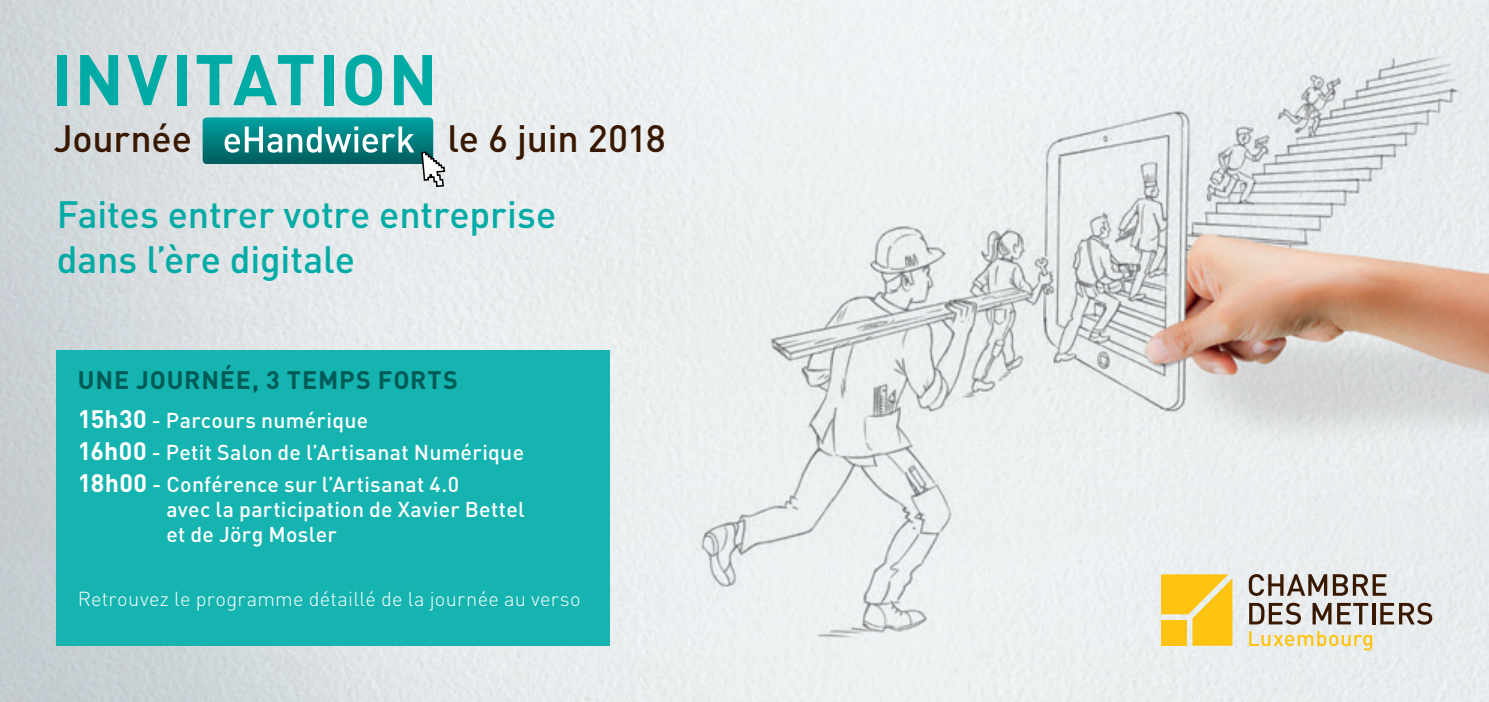
<style>
.page{position:relative;width:1489px;height:702px;background:#fff}
.page>*{position:absolute;margin:0;border:0;box-sizing:border-box;transform-origin:0 0}
.t1{font:700 70.25px "DINOT";letter-spacing:.03em;color:#00aaa5}
.t2{font:500 37.5px/45px "DINOT";letter-spacing:-.005em;color:#00aaa5}
.t3{font:500 37.5px "DINOT";letter-spacing:-.005em;color:#391800}
.rubrique{font:700 25px "DIN";letter-spacing:.03em;color:#005b57}
.body{font:500 21.25px/25px "DINOT";letter-spacing:.015em;color:#fff}
.body-2{font:300 20px "DINOT";letter-spacing:.015em;color:#fff}
.s1{font-weight:700;font-size:25px}
</style>
<div class="page">
<img style="left:0;top:0;width:1488px;height:702px">
<svg style="left:1248px;top:574px;width:138px;height:22px;background:#a2978e"></svg>
<svg style="left:1248px;top:602px;width:52px;height:22px"></svg>
<svg style="left:1312px;top:603px;width:56px;height:21px"></svg>
<hr style="left:1371px;top:603px;width:3px;height:21px;background:#391800">
<svg style="left:1380px;top:602px;width:51px;height:22px"></svg>
<svg style="left:1160px;top:574px;width:72px;height:71px;background:#fbc82f"></svg>
<svg style="left:1248px;top:631px;width:124px;height:19px;background:#eee1b5"></svg>
<div style="left:57px;top:350px;width:552px;height:295px;background:#15b4b0"></div>
<svg style="left:203px;top:118px;width:242px;height:69px;background:#6cb0b1"></svg>
<p class="t1" style="left:51px;top:32px;width:388px">INVITATION</p>
<p class="t3" style="left:54px;top:113px;width:140px">Journée</p>
<p class="t3" style="left:447px;top:113px;width:220px">le 6 juin 2018</p>
<p class="t2" style="left:57px;top:190px;width:501px">Faites entrer votre entreprise dans l’ère digitale</p>
<p class="rubrique" style="left:78px;top:363px;width:381px">UNE JOURNÉE, 3 TEMPS FORTS</p>
<p class="body" style="left:78px;top:407px;width:292px"><span class="s1">15h30</span> - Parcours numérique</p>
<p class="body" style="left:78px;top:439px;width:447px"><span class="s1">16h00</span> - Petit Salon de l’Artisanat Numérique</p>
<p class="body" style="left:166px;top:471px;width:360px;text-indent:-88px"><span class="s1">18h00</span> - Conférence sur l’Artisanat 4.0<br>avec la participation de Xavier Bettel et de Jörg Mosler</p>
<p class="body-2" style="left:78px;top:585px;width:504px">Retrouvez le programme détaillé de la journée au verso</p>
</div>
